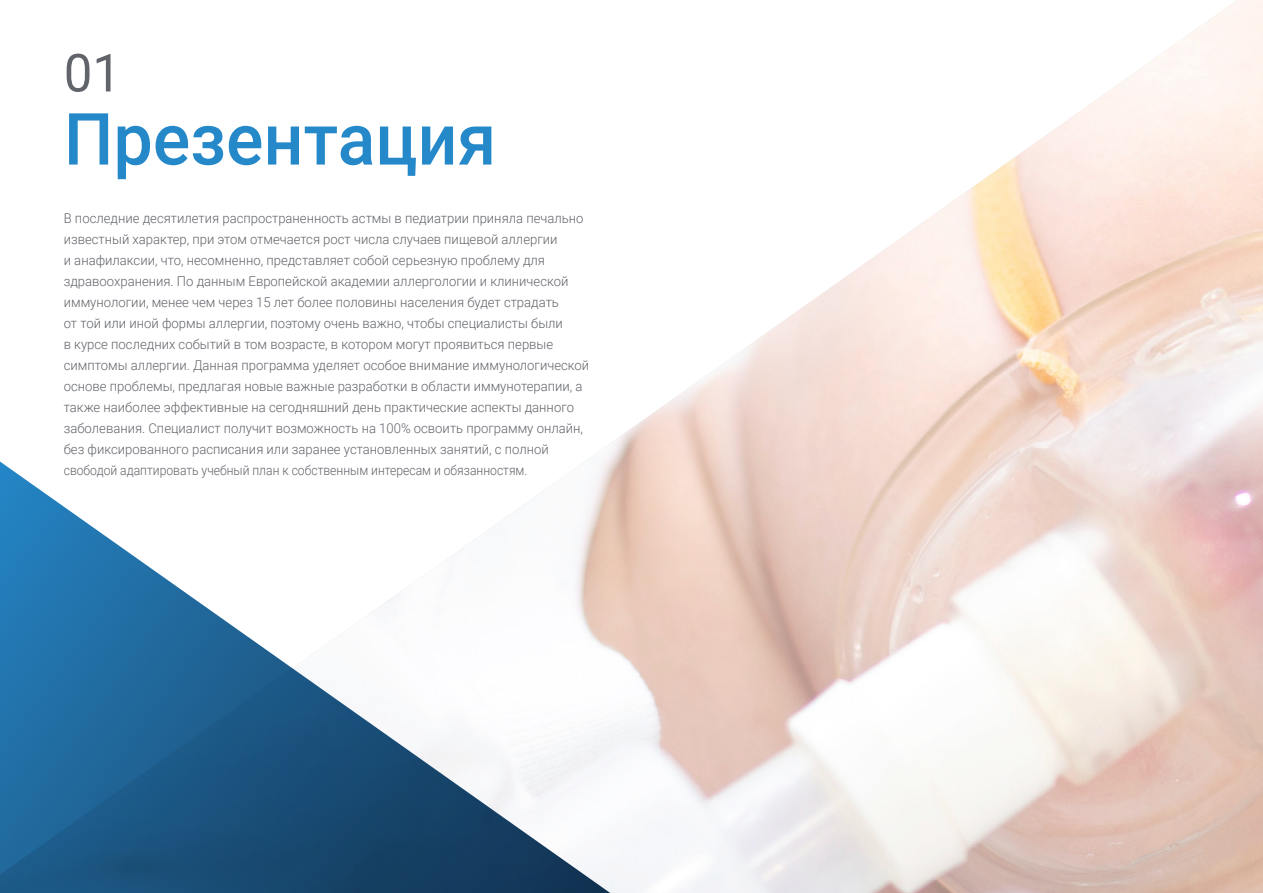
<style>
.page{position:relative;width:1263px;height:893px;background:#fff}
.page>*{position:absolute;margin:0;border:0;box-sizing:border-box;transform-origin:0 0}
.t1{font:500 72px "Roboto";color:#2488c9}
.t2{font:52.5px "Roboto";color:#61646a}
.t3{font:300 13.5px/21px "Roboto";color:#61646a}
</style>
<div class="page">
<img style="left:607px;top:0;width:656px;height:893px">
<svg style="left:0;top:446px;width:640px;height:447px"></svg>
<h2 class="t2" style="left:64px;top:36px;width:59px">01</h2>
<h1 class="t1" style="left:64px;top:89px;width:434px">Презентация</h1>
<p class="t3" style="left:64px;top:207px;width:527px">В последние десятилетия распространенность астмы в педиатрии приняла печально известный характер, при этом отмечается рост числа случаев пищевой аллергии<br>и анафилаксии, что, несомненно, представляет собой серьезную проблему для здравоохранения. По данным Европейской академии аллергологии и клинической иммунологии, менее чем через 15 лет более половины населения будет страдать<br>от той или иной формы аллергии, поэтому очень важно, чтобы специалисты были<br>в курсе последних событий в том возрасте, в котором могут проявиться первые симптомы аллергии. Данная программа уделяет особое внимание иммунологической основе проблемы, предлагая новые важные разработки в области иммунотерапии, а также наиболее эффективные на сегодняшний день практические аспекты данного заболевания. Специалист получит возможность на 100% освоить программу онлайн, без фиксированного расписания или заранее установленных занятий, с полной свободой адаптировать учебный план к собственным интересам и обязанностям.</p>
</div>
